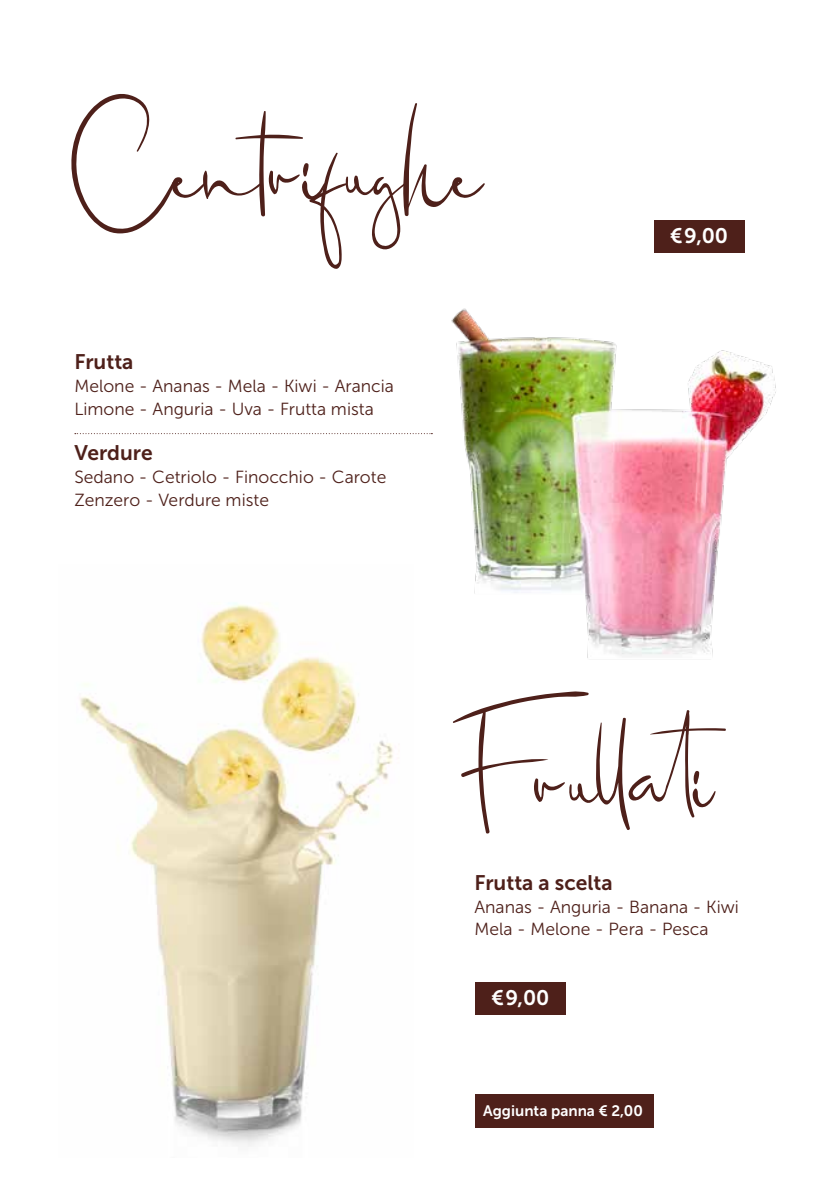
<style>
.page{position:relative;width:819px;height:1191px;background:#fff}
.page>*{position:absolute;margin:0;border:0;box-sizing:border-box;transform-origin:0 0}
.t1{font:210px "Jaceline";color:#4e201a}
.t2{font:21px "Museo Sans 700";color:#4e201a}
.t3{font:21px "Museo Sans 700";color:#fff}
.t4{font:17.5px/22.8px "Museo Sans 300";color:#4e201a}
.t5{font:15.05px "Museo Sans 700";color:#fff}
</style>
<div class="page">
<img style="left:80px;top:603px;width:313px;height:544px">
<svg style="left:75px;top:433px;width:325px;height:1px"></svg>
<div style="left:475px;top:982px;width:91px;height:32px;background:#4e201a"></div>
<div style="left:653px;top:220px;width:91px;height:33px;background:#4e201a"></div>
<img style="left:401px;top:308px;width:375px;height:350px">
<div style="left:475px;top:1094px;width:178px;height:34px;background:#4e201a"></div>
<h1 class="t1" style="left:74px;top:74px;width:410px">Centrifughe</h1>
<p class="t2" style="left:74px;top:350px;width:61px">Frutta</p>
<p class="t4" style="left:74px;top:374px;width:321px">Melone - Ananas - Mela - Kiwi - Arancia<br>Limone - Anguria - Uva - Frutta mista</p>
<p class="t2" style="left:74px;top:441px;width:80px">Verdure</p>
<p class="t4" style="left:74px;top:465px;width:313px">Sedano - Cetriolo - Finocchio - Carote<br>Zenzero - Verdure miste</p>
<p class="t3" style="left:670px;top:224px;width:59px">€9,00</p>
<h1 class="t1" style="left:475px;top:681px;width:255px">Frullati</h1>
<p class="t2" style="left:474px;top:871px;width:140px">Frutta a scelta</p>
<p class="t4" style="left:474px;top:895px;width:266px">Ananas - Anguria - Banana - Kiwi<br>Mela - Melone - Pera - Pesca</p>
<p class="t3" style="left:491px;top:985px;width:59px">€9,00</p>
<p class="t5" style="left:483px;top:1102px;width:161px">Aggiunta panna € 2,00</p>
</div>
